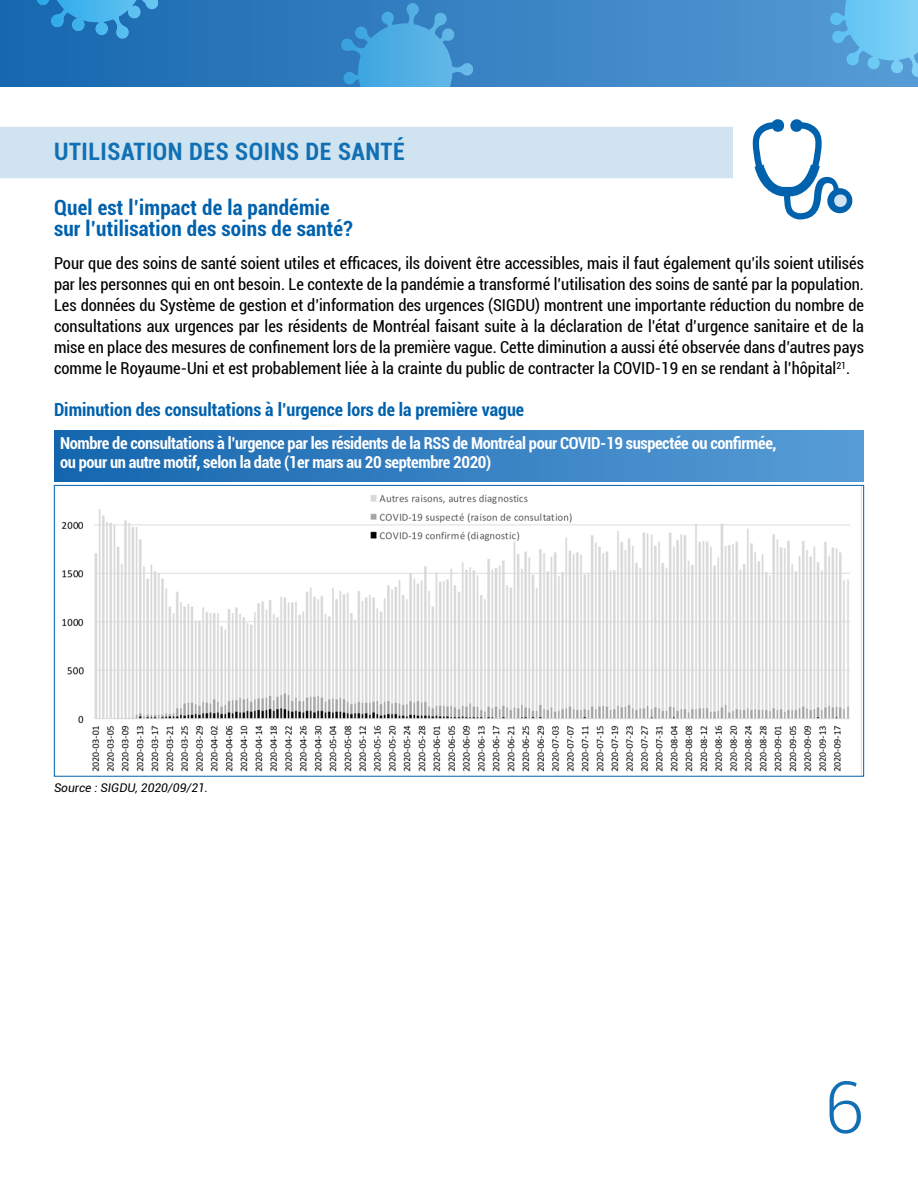
<style>
.page{position:relative;width:918px;height:1188px;background:#fff}
.page>*{position:absolute;margin:0;border:0;box-sizing:border-box;transform-origin:0 0}
.t1{font:300 72px "Roboto";color:#1170b4}
.t2{font:700 condensed 24px "Roboto";letter-spacing:.025em;color:#1170b4}
.t3{font:700 condensed 21px/21px "Roboto";letter-spacing:.01em;color:#0061ad}
.t4{font:700 condensed 18px "Roboto";color:#0061ad}
.t5{font:condensed 16.5px/21px "Roboto";color:#000;text-align:justify}
.t6{font:700 condensed 16.5px/19.8px "Roboto";letter-spacing:-.025em;color:#fff}
.t7{font:italic 12px "Roboto";color:#000}
</style>
<div class="page">
<div style="left:0;top:0;width:918px;height:86px;background:linear-gradient(to right,#1667af,#569bd5)"></div>
<svg style="left:829px;top:0;width:89px;height:77px;background:#67bae9"></svg>
<svg style="left:32px;top:0;width:133px;height:39px;background:#2f8bca"></svg>
<svg style="left:340px;top:4px;width:133px;height:82px;background:#4398d3"></svg>
<div style="left:0;top:127px;width:733px;height:51px;background:#cfe3f0"></div>
<svg style="left:753px;top:119px;width:99px;height:101px"></svg>
<img style="left:61px;top:494px;width:789px;height:278px">
<div style="left:54px;top:430px;width:810px;height:52px;background:linear-gradient(to right,#1566ae,#589cd6)"></div>
<h2 class="t2" style="left:54px;top:135px;width:352px">UTILISATION DES SOINS DE SANTÉ</h2>
<p class="t3" style="left:54px;top:197px;width:300px">Quel est l’impact de la pandémie sur l’utilisation des soins de santé?</p>
<p class="t5" style="left:54px;top:253px;width:812px">Pour que des soins de santé soient utiles et efficaces, ils doivent être accessibles, mais il faut également qu’ils soient utilisés par les personnes qui en ont besoin. Le contexte de la pandémie a transformé l’utilisation des soins de santé par la population.<br>Les données du Système de gestion et d’information des urgences (SIGDU) montrent une importante réduction du nombre de consultations aux urgences par les résidents de Montréal faisant suite à la déclaration de l’état d’urgence sanitaire et de la mise en place des mesures de confinement lors de la première vague. Cette diminution a aussi été observée dans d’autres pays comme le Royaume-Uni et est probablement liée à la crainte du public de contracter la COVID-19 en se rendant à l’hôpital<sup>21</sup>.</p>
<p class="t4" style="left:54px;top:397px;width:472px">Diminution des consultations à l’urgence lors de la première vague</p>
<p class="t6" style="left:60px;top:432px;width:718px">Nombre de consultations à l’urgence par les résidents de la RSS de Montréal pour COVID-19 suspectée ou confirmée, ou pour un autre motif, selon la date (1er mars au 20 septembre 2020)</p>
<p class="t7" style="left:54px;top:780px;width:156px">Source : SIGDU, 2020/09/21.</p>
<h1 class="t1" style="left:824px;top:1057px;width:41px">6</h1>
</div>
